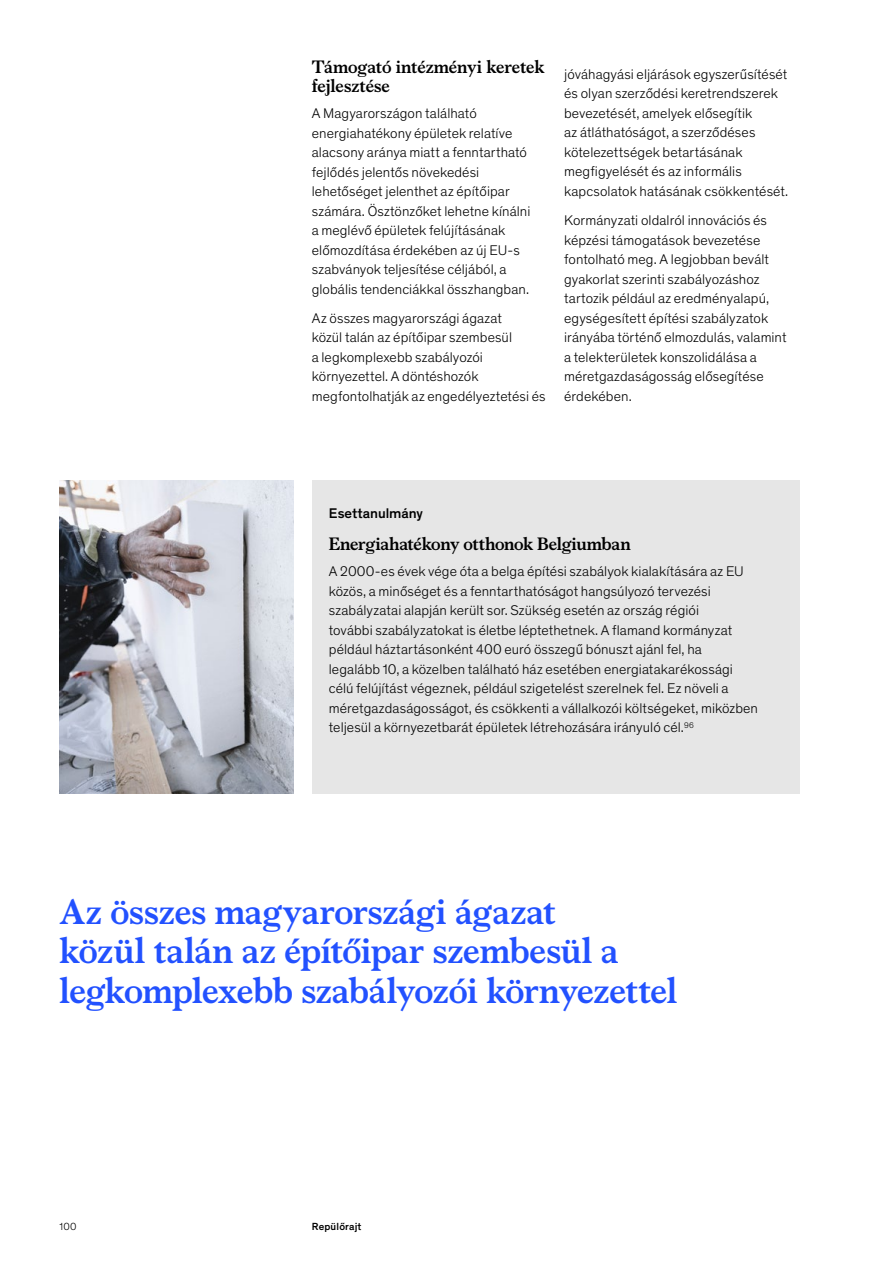
<style>
.page{position:relative;width:893px;height:1263px;background:#fff}
.page>*{position:absolute;margin:0;border:0;box-sizing:border-box;transform-origin:0 0}
.t1{font:700 36px/39.8px "Bower";letter-spacing:-.01em;color:#2251ff}
.t2{font:700 18px/19.5px "Bower";letter-spacing:-.015em;color:#000}
.t3{font:300 14.25px/19.5px "Mc Kinsey Sans";letter-spacing:.005em;color:#000}
.t4{font:500 14.25px "Mc Kinsey Sans";letter-spacing:-.005em;color:#000}
.t5{font:500 10.5px "Mc Kinsey Sans";letter-spacing:.015em;color:#000}
.t6{font:300 10.5px "Mc Kinsey Sans";color:#000}
</style>
<div class="page">
<div style="left:312px;top:481px;width:487px;height:313px;background:#e6e6e6"></div>
<img style="left:60px;top:481px;width:233px;height:313px">
<p class="t2" style="left:312px;top:56px;width:234px">Támogató intézményi keretek fejlesztése</p>
<p class="t3" style="left:312px;top:103px;width:220px">A Magyarországon található energiahatékony épületek relatíve alacsony aránya miatt a fenntartható fejlődés jelentős növekedési lehetőséget jelenthet az építőipar számára. Ösztönzőket lehetne kínálni a meglévő épületek felújításának előmozdítása érdekében az új EU-s szabványok teljesítése céljából, a globális tendenciákkal összhangban.</p>
<p class="t3" style="left:312px;top:308px;width:235px">Az összes magyarországi ágazat<br>közül talán az építőipar szembesül<br>a legkomplexebb szabályozói környezettel. A döntéshozók megfontolhatják az engedélyeztetési és</p>
<p class="t3" style="left:564px;top:64px;width:226px">jóváhagyási eljárások egyszerűsítését és olyan szerződési keretrendszerek bevezetését, amelyek elősegítik<br>az átláthatóságot, a szerződéses kötelezettségek betartásának megfigyelését és az informális kapcsolatok hatásának csökkentését.</p>
<p class="t3" style="left:564px;top:210px;width:224px">Kormányzati oldalról innovációs és képzési támogatások bevezetése fontolható meg. A legjobban bevált gyakorlat szerinti szabályozáshoz tartozik például az eredményalapú, egységesített építési szabályzatok irányába történő elmozdulás, valamint a telekterületek konszolidálása a méretgazdaságosság elősegítése érdekében.</p>
<p class="t4" style="left:329px;top:502px;width:96px">Esettanulmány</p>
<p class="t2" style="left:329px;top:533px;width:303px">Energiahatékony otthonok Belgiumban</p>
<p class="t3" style="left:329px;top:561px;width:431px">A 2000-es évek vége óta a belga építési szabályok kialakítására az EU közös, a minőséget és a fenntarthatóságot hangsúlyozó tervezési szabályzatai alapján került sor. Szükség esetén az ország régiói<br>további szabályzatokat is életbe léptethetnek. A flamand kormányzat például háztartásonként 400 euró összegű bónuszt ajánl fel, ha<br>legalább 10, a közelben található ház esetében energiatakarékossági célú felújítást végeznek, például szigetelést szerelnek fel. Ez növeli a méretgazdaságosságot, és csökkenti a vállalkozói költségeket, miközben teljesül a környezetbarát épületek létrehozására irányuló cél.<sup>96</sup></p>
<h1 class="t1" style="left:60px;top:889px;width:619px">Az összes magyarországi ágazat<br>közül talán az építőipar szembesül a legkomplexebb szabályozói környezettel</h1>
<p class="t6" style="left:60px;top:1219px;width:18px">100</p>
<p class="t5" style="left:312px;top:1218px;width:51px">Repülőrajt</p>
</div>
